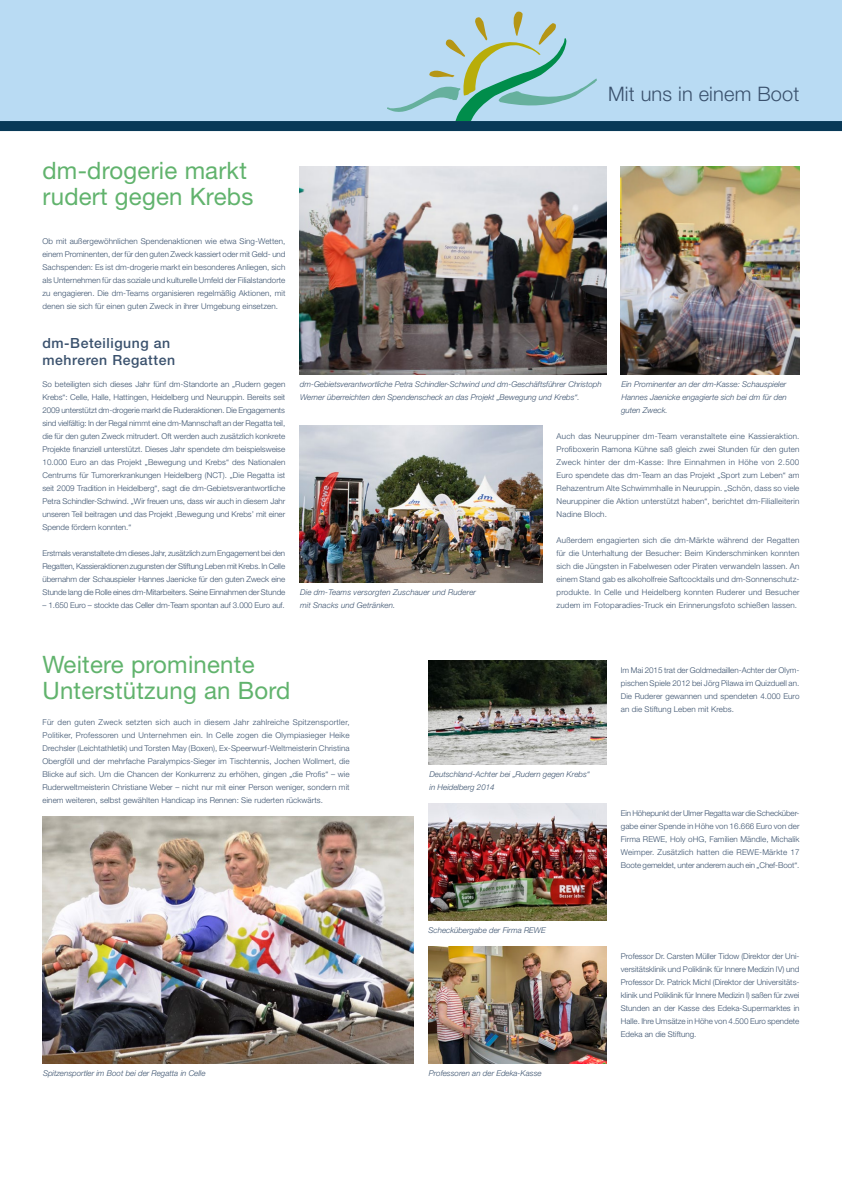
<style>
.page{position:relative;width:842px;height:1191px;background:#fff}
.page>*{position:absolute;margin:0;border:0;box-sizing:border-box;transform-origin:0 0}
.t1{font:24px/26px "Helvetica Neue LT Std";letter-spacing:.01em;color:#61b36d}
.t2{font:300 20px "Helvetica Neue LT Std";letter-spacing:.01em;color:#3a516d}
.t3{font:500 14px/17px "Helvetica Neue LT Std";letter-spacing:.04em;color:#3a516d}
.t4{font:300 8px/13px "Helvetica Neue LT Std";letter-spacing:.01em;color:#3a516d;text-align:justify}
.t5{font:italic 300 8px/13px "Helvetica Neue LT Std";color:#3a516d}
.t6{font:300 8px "Helvetica Neue LT Std";letter-spacing:-.01em;color:#3a516d}
</style>
<div class="page">
<img style="left:300px;top:426px;width:242px;height:156px">
<img style="left:300px;top:166px;width:307px;height:208px">
<img style="left:621px;top:166px;width:178px;height:208px">
<img style="left:43px;top:816px;width:371px;height:247px">
<img style="left:428px;top:803px;width:179px;height:117px">
<img style="left:428px;top:946px;width:179px;height:117px">
<img style="left:428px;top:660px;width:179px;height:104px">
<div style="left:0;top:0;width:842px;height:126px;background:#b9dbf3"></div>
<svg style="left:387px;top:11px;width:210px;height:110px"></svg>
<div style="left:0;top:121px;width:842px;height:10px;background:#083957"></div>
<h2 class="t2" style="left:608px;top:82px;width:193px">Mit uns in einem Boot</h2>
<h1 class="t1" style="left:43px;top:157px;width:212px">dm-drogerie markt rudert gegen Krebs</h1>
<p class="t4" style="left:43px;top:234px;width:244px">Ob mit außergewöhnlichen Spendenaktionen wie etwa Sing-Wetten, einem Prominenten, der für den guten Zweck kassiert oder mit Geld- und Sachspenden: Es ist dm-drogerie markt ein besonderes Anliegen, sich als Unternehmen für das soziale und kulturelle Umfeld der Filialstandorte zu engagieren. Die dm-Teams organisieren regelmäßig Aktionen, mit denen sie sich für einen guten Zweck in ihrer Umgebung einsetzen.</p>
<h3 class="t3" style="left:42px;top:334px;width:134px">dm-Beteiligung an mehreren Regatten</h3>
<p class="t4" style="left:42px;top:377px;width:244px">So beteiligten sich dieses Jahr fünf dm-Standorte an „Rudern gegen Krebs“: Celle, Halle, Hattingen, Heidelberg und Neuruppin. Bereits seit 2009 unterstützt dm-drogerie markt die Ruderaktionen. Die Engagements sind vielfältig: In der Regal nimmt eine dm-Mannschaft an der Regatta teil, die für den guten Zweck mitrudert. Oft werden auch zusätzlich konkrete Projekte finanziell unterstützt. Dieses Jahr spendete dm beispielsweise 10.000 Euro an das Projekt „Bewegung und Krebs“ des Nationalen Centrums für Tumorerkrankungen Heidelberg (NCT). „Die Regatta ist seit 2009 Tradition in Heidelberg“, sagt die dm-Gebietsverantwortliche Petra Schindler-Schwind. „Wir freuen uns, dass wir auch in diesem Jahr unseren Teil beitragen und das Projekt ‚Bewegung und Krebs’ mit einer Spende fördern konnten.“</p>
<p class="t4" style="left:42px;top:546px;width:244px">Erstmals veranstaltete dm dieses Jahr, zusätzlich zum Engagement bei den Regatten, Kassieraktionen zugunsten der Stiftung Leben mit Krebs. In Celle übernahm der Schauspieler Hannes Jaenicke für den guten Zweck eine Stunde lang die Rolle eines dm-Mitarbeiters. Seine Einnahmen der Stunde</p>
<p class="t6" style="left:42px;top:600px;width:244px">– 1.650 Euro – stockte das Celler dm-Team spontan auf 3.000 Euro auf.</p>
<p class="t5" style="left:300px;top:378px;width:303px">dm-Gebietsverantwortliche Petra Schindler-Schwind und dm-Geschäftsführer Christoph<br>Werner überreichten den Spendenscheck an das Projekt „Bewegung und Krebs“.</p>
<p class="t5" style="left:621px;top:378px;width:167px;text-align:justify">Ein Prominenter an der dm-Kasse: Schauspieler Hannes Jaenicke engagierte sich bei dm für den guten Zweck.</p>
<p class="t5" style="left:300px;top:586px;width:178px">Die dm-Teams versorgten Zuschauer und Ruderer mit Snacks und Getränken.</p>
<p class="t4" style="left:557px;top:429px;width:244px">Auch das Neuruppiner dm-Team veranstaltete eine Kassieraktion.<br>Profiboxerin Ramona Kühne saß gleich zwei Stunden für den guten Zweck hinter der dm-Kasse: Ihre Einnahmen in Höhe von 2.500<br>Euro spendete das dm-Team an das Projekt „Sport zum Leben“ am Rehazentrum Alte Schwimmhalle in Neuruppin. „Schön, dass so viele Neuruppiner die Aktion unterstützt haben“, berichtet dm-Filialleiterin Nadine Bloch.</p>
<p class="t4" style="left:557px;top:533px;width:244px">Außerdem engagierten sich die dm-Märkte während der Regatten für die Unterhaltung der Besucher: Beim Kinderschminken konnten sich die Jüngsten in Fabelwesen oder Piraten verwandeln lassen. An einem Stand gab es alkoholfreie Saftcocktails und dm-Sonnenschutz&shy;produkte. In Celle und Heidelberg konnten Ruderer und Besucher zudem im Fotoparadies-Truck ein Erinnerungsfoto schießen lassen.</p>
<h1 class="t1" style="left:42px;top:651px;width:249px">Weitere prominente<br>Unterstützung an Bord</h1>
<p class="t4" style="left:621px;top:663px;width:180px">Im Mai 2015 trat der Goldmedaillen-Achter der Olym&shy;pischen Spiele 2012 bei Jörg Pilawa im Quizduell an.<br>Die Ruderer gewannen und spendeten 4.000 Euro an die Stiftung Leben mit Krebs.</p>
<p class="t4" style="left:43px;top:715px;width:309px">Für den guten Zweck setzten sich auch in diesem Jahr zahlreiche Spitzensportler, Politiker, Professoren und Unternehmen ein. In Celle zogen die Olympiasieger Heike Drechsler (Leichtathletik) und Torsten May (Boxen), Ex-Speerwurf-Weltmeisterin Christina Obergföll und der mehrfache Paralympics-Sieger im Tischtennis, Jochen Wollmert, die Blicke auf sich. Um die Chancen der Konkurrenz zu erhöhen, gingen „die Profis“ – wie Ruderweltmeisterin Christiane Weber – nicht nur mit einer Person weniger, sondern mit einem weiteren, selbst gewählten Handicap ins Rennen: Sie ruderten rückwärts.</p>
<p class="t5" style="left:43px;top:1067px;width:164px">Spitzensportler im Boot bei der Regatta in Celle</p>
<p class="t5" style="left:429px;top:768px;width:162px">Deutschland-Achter bei „Rudern gegen Krebs“ in Heidelberg 2014</p>
<p class="t5" style="left:429px;top:924px;width:119px">Scheckübergabe der Firma REWE</p>
<p class="t5" style="left:429px;top:1067px;width:115px">Professoren an der Edeka-Kasse</p>
<p class="t4" style="left:621px;top:806px;width:180px">Ein Höhepunkt der Ulmer Regatta war die Schecküber&shy;gabe einer Spende in Höhe von 16.666 Euro von der Firma REWE, Holy oHG, Familien Mändle, Michalik Weimper. Zusätzlich hatten die REWE-Märkte 17<br>Boote gemeldet, unter anderem auch ein „Chef-Boot“.</p>
<p class="t4" style="left:621px;top:949px;width:180px">Professor Dr. Carsten Müller Tidow (Direktor der Uni&shy;versitätsklinik und Poliklinik für Innere Medizin IV) und Professor Dr. Patrick Michl (Direktor der Universitäts&shy;klinik und Poliklinik für Innere Medizin I) saßen für zwei Stunden an der Kasse des Edeka-Supermarktes in Halle. Ihre Umsätze in Höhe von 4.500 Euro spendete Edeka an die Stiftung.</p>
</div>
